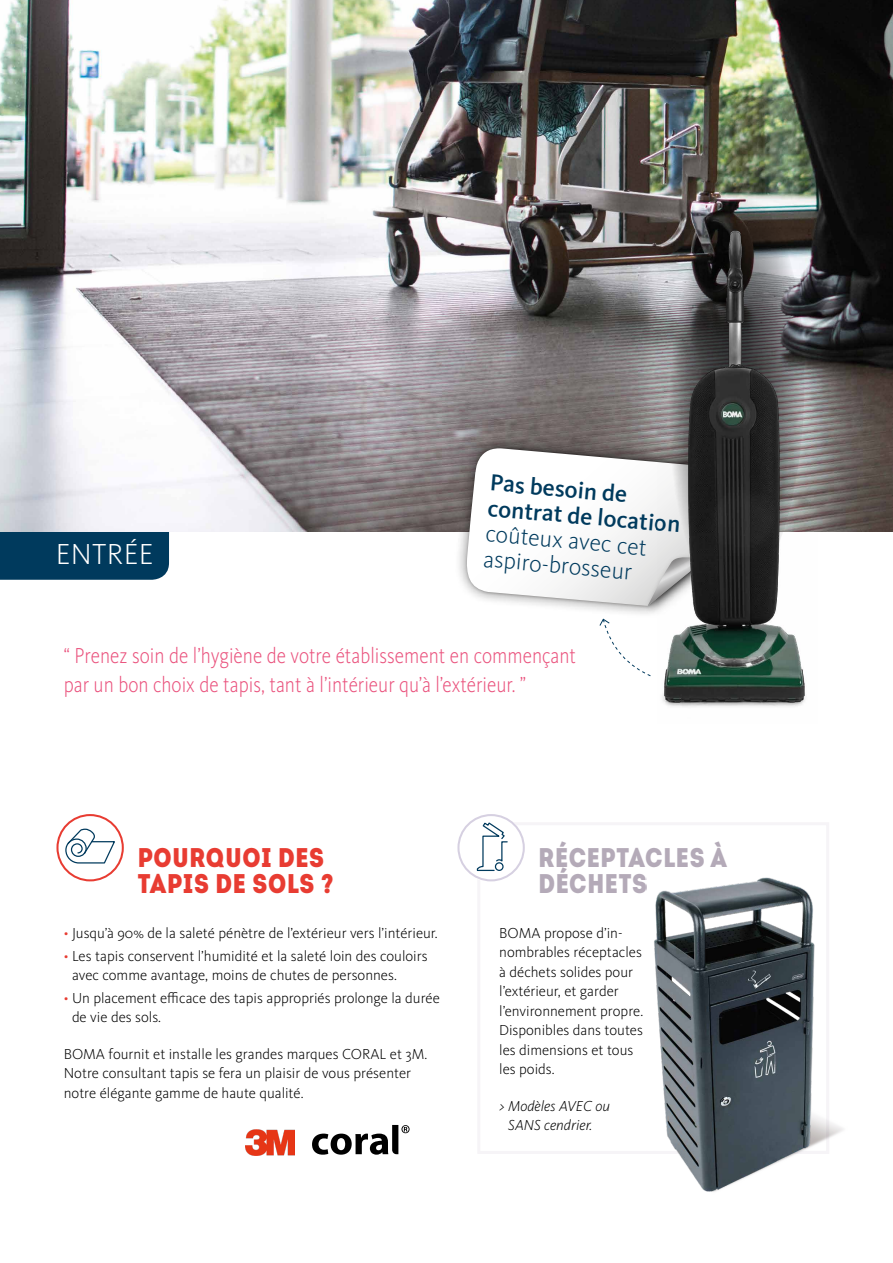
<style>
.page{position:relative;width:893px;height:1263px;background:#fff}
.page>*{position:absolute;margin:0;border:0;box-sizing:border-box;transform-origin:0 0}
.t1{font:300 30px "Kievit Pro";letter-spacing:.01em;color:#fff}
.t2{font:27px/25.5px "Intro Cond Black Free";letter-spacing:.025em;color:#e83c32}
.t3{font:27px/25.5px "Intro Cond Black Free";letter-spacing:.025em;color:#b4aab8}
.t4{font:300 24px/25.5px "Kievit Pro";color:#003a5d}
.t5{font:500 24px/25.5px "Kievit Pro";color:#003a5d}
.t6{font:300 22.35px/28.5px "Kievit Pro";color:#ea527d;scale:.87 1}
.t7{font:300 15px/19.5px "Kievit Pro";color:#000}
.t8{font:italic 300 15px/19.5px "Kievit Pro";color:#000;text-align:center}
.s1{color:#e83c32}
</style>
<div class="page">
<div style="left:0;top:531px;width:169px;height:49px;background:#003a5d"></div>
<img style="left:0;top:0;width:893px;height:531px">
<div style="left:454px;top:433px;width:276px;height:187px;background:#000;opacity:.5"></div>
<img style="left:461px;top:439px;width:197px;height:176px">
<img style="left:639px;top:606px;width:19px;height:14px">
<svg style="left:466px;top:448px;width:192px;height:158px"></svg>
<img style="left:662px;top:192px;width:147px;height:26px">
<svg style="left:599px;top:618px;width:52px;height:59px"></svg>
<img style="left:658px;top:218px;width:159px;height:489px">
<div style="left:477px;top:822px;width:352px;height:332px;border:3px solid #f6f4f7"></div>
<img style="left:246px;top:1129px;width:49px;height:26px">
<svg style="left:312px;top:1125px;width:98px;height:30px"></svg>
<div style="left:56px;top:814px;width:68px;height:67px;border:2px solid #e83c32;border-radius:50%"></div>
<svg style="left:65px;top:828px;width:51px;height:36px"></svg>
<svg style="left:457px;top:814px;width:68px;height:68px"></svg>
<div style="left:457px;top:814px;width:68px;height:67px;border:2px solid #d6d0e1;border-radius:50%"></div>
<svg style="left:476px;top:821px;width:32px;height:51px"></svg>
<img style="left:647px;top:874px;width:196px;height:318px">
<h1 class="t1" style="left:56px;top:535px;width:99px">ENTRÉE</h1>
<h3 class="t5" style="left:491px;top:469px;width:195px;rotate:5deg">Pas besoin de contrat de location</h3>
<h3 class="t4" style="left:487px;top:520px;width:163px;rotate:5deg">coûteux avec cet aspiro-brosseur</h3>
<h3 class="t6" style="left:64px;top:641px;width:590px">“ Prenez soin de l’hygiène de votre établissement en commençant par un bon choix de tapis, tant à l’intérieur qu’à l’extérieur. ”</h3>
<h2 class="t2" style="left:138px;top:844px;width:197px">POURQUOI DES<br>TAPIS DE SOLS ?</h2>
<h2 class="t3" style="left:538px;top:844px;width:190px">RÉCEPTACLES À<br>DÉCHETS</h2>
<p class="t7" style="left:64px;top:923px;width:376px"><span class="s1">•</span> Jusqu’à 90% de la saleté pénètre de l’extérieur vers l’intérieur.</p>
<p class="t7" style="left:72px;top:945px;width:357px;text-indent:-8px"><span class="s1">•</span> Les tapis conservent l’humidité et la saleté loin des couloirs avec comme avantage, moins de chutes de personnes.</p>
<p class="t7" style="left:72px;top:988px;width:369px;text-indent:-8px"><span class="s1">•</span> Un placement efficace des tapis appropriés prolonge la durée de vie des sols.</p>
<p class="t7" style="left:64px;top:1044px;width:365px">BOMA fournit et installe les grandes marques CORAL et 3M.<br>Notre consultant tapis se fera un plaisir de vous présenter notre élégante gamme de haute qualité.</p>
<p class="t7" style="left:499px;top:923px;width:145px">BOMA propose d’in&shy;nombrables réceptacles à déchets solides pour l’extérieur, et garder l’environnement propre.<br>Disponibles dans toutes les dimensions et tous les poids.</p>
<p class="t8" style="left:499px;top:1096px;width:113px">&gt; Modèles AVEC ou<br>SANS cendrier.</p>
</div>
